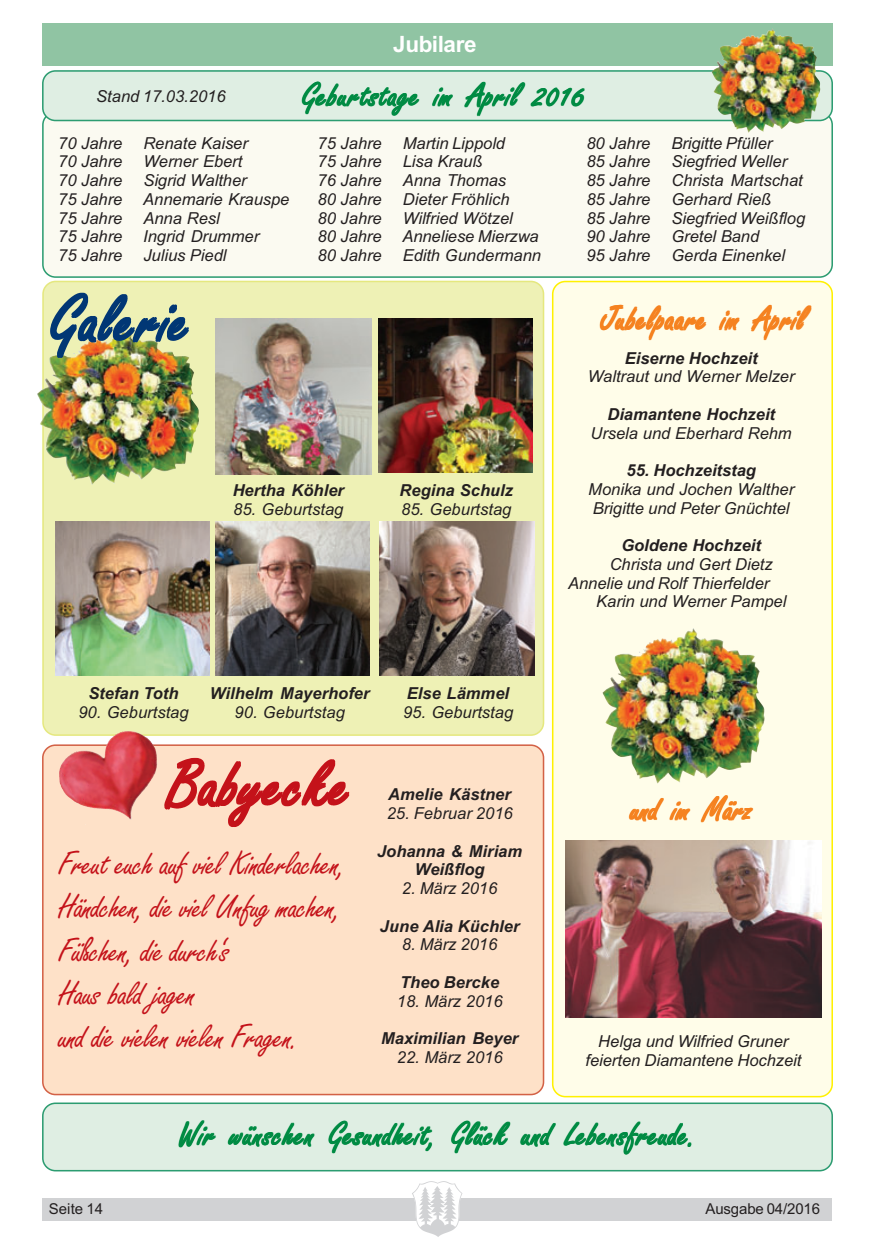
<style>
.page{position:relative;width:893px;height:1259px;background:#fff}
.page>*{position:absolute;margin:0;border:0;box-sizing:border-box;transform-origin:0 0}
.t1{font:72px "Freestyle Script";letter-spacing:.005em;color:#c4121a}
.t2{font:72px "Freestyle Script";letter-spacing:.015em;color:#013775}
.t3{font:36px/43.2px "Freestyle Script";letter-spacing:-.02em;color:#c4121a}
.t4{font:36px "Freestyle Script";letter-spacing:.015em;color:#008b43}
.t5{font:36px "Freestyle Script";letter-spacing:.015em;color:#f58220}
.t6{font:700 22.5px "Arial";letter-spacing:-.02em;color:#fff}
.t7{font:italic 16.5px/18.8px "Arial";color:#231f20}
.t8{font:italic 700 16.5px/18.8px "Arial";color:#231f20;text-align:center}
.t9{font:15px "Arial";letter-spacing:-.01em;color:#231f20}
</style>
<div class="page">
<img style="left:37px;top:23px;width:796px;height:1214px">
<h3 class="t6" style="left:393px;top:36px;width:85px">Jubilare</h3>
<p class="t7" style="left:96px;top:88px;width:131px">Stand 17.03.2016</p>
<h2 class="t4" style="left:303px;top:83px;width:284px">Geburtstage im April 2016</h2>
<p class="t7" style="left:58px;top:135px;width:66px">70 Jahre</p>
<p class="t7" style="left:143px;top:135px;width:106px">Renate Kaiser</p>
<p class="t7" style="left:58px;top:154px;width:66px">70 Jahre</p>
<p class="t7" style="left:143px;top:154px;width:100px">Werner Ebert</p>
<p class="t7" style="left:58px;top:173px;width:66px">70 Jahre</p>
<p class="t7" style="left:143px;top:173px;width:105px">Sigrid Walther</p>
<p class="t7" style="left:58px;top:191px;width:66px">75 Jahre</p>
<p class="t7" style="left:143px;top:191px;width:148px">Annemarie Krauspe</p>
<p class="t7" style="left:58px;top:210px;width:66px">75 Jahre</p>
<p class="t7" style="left:143px;top:210px;width:78px">Anna Resl</p>
<p class="t7" style="left:58px;top:229px;width:66px">75 Jahre</p>
<p class="t7" style="left:143px;top:229px;width:117px">Ingrid Drummer</p>
<p class="t7" style="left:58px;top:248px;width:66px">75 Jahre</p>
<p class="t7" style="left:143px;top:248px;width:85px">Julius Piedl</p>
<p class="t7" style="left:318px;top:135px;width:66px">75 Jahre</p>
<p class="t7" style="left:403px;top:135px;width:104px">Martin Lippold</p>
<p class="t7" style="left:318px;top:154px;width:66px">75 Jahre</p>
<p class="t7" style="left:403px;top:154px;width:81px">Lisa Krauß</p>
<p class="t7" style="left:318px;top:173px;width:66px">76 Jahre</p>
<p class="t7" style="left:403px;top:173px;width:105px">Anna Thomas</p>
<p class="t7" style="left:318px;top:191px;width:66px">80 Jahre</p>
<p class="t7" style="left:403px;top:191px;width:108px">Dieter Fröhlich</p>
<p class="t7" style="left:318px;top:210px;width:66px">80 Jahre</p>
<p class="t7" style="left:403px;top:210px;width:112px">Wilfried Wötzel</p>
<p class="t7" style="left:318px;top:229px;width:65px">80 Jahre</p>
<p class="t7" style="left:402px;top:229px;width:138px">Anneliese Mierzwa</p>
<p class="t7" style="left:318px;top:248px;width:66px">80 Jahre</p>
<p class="t7" style="left:403px;top:248px;width:140px">Edith Gundermann</p>
<p class="t7" style="left:586px;top:135px;width:66px">80 Jahre</p>
<p class="t7" style="left:671px;top:135px;width:103px">Brigitte Pfüller</p>
<p class="t7" style="left:586px;top:154px;width:66px">85 Jahre</p>
<p class="t7" style="left:671px;top:154px;width:117px">Siegfried Weller</p>
<p class="t7" style="left:586px;top:173px;width:66px">85 Jahre</p>
<p class="t7" style="left:671px;top:173px;width:133px">Christa Martschat</p>
<p class="t7" style="left:586px;top:191px;width:66px">85 Jahre</p>
<p class="t7" style="left:671px;top:191px;width:101px">Gerhard Rieß</p>
<p class="t7" style="left:586px;top:210px;width:66px">85 Jahre</p>
<p class="t7" style="left:671px;top:210px;width:135px">Siegfried Weißflog</p>
<p class="t7" style="left:586px;top:229px;width:66px">90 Jahre</p>
<p class="t7" style="left:671px;top:229px;width:89px">Gretel Band</p>
<p class="t7" style="left:586px;top:248px;width:66px">95 Jahre</p>
<p class="t7" style="left:671px;top:248px;width:115px">Gerda Einenkel</p>
<h1 class="t2" style="left:52px;top:296px;width:141px">Galerie</h1>
<h2 class="t5" style="left:601px;top:307px;width:206px">Jubelpaare im April</h2>
<p class="t8" style="left:625px;top:350px;width:134px">Eiserne Hochzeit</p>
<p class="t7" style="left:588px;top:369px;width:208px">Waltraut und Werner Melzer</p>
<p class="t8" style="left:607px;top:406px;width:169px">Diamantene Hochzeit</p>
<p class="t7" style="left:591px;top:425px;width:203px">Ursela und Eberhard Rehm</p>
<p class="t8" style="left:627px;top:462px;width:131px">55. Hochzeitstag</p>
<p class="t7" style="left:588px;top:481px;width:207px">Monika und Jochen Walther<br>Brigitte und Peter Gnüchtel</p>
<p class="t8" style="left:621px;top:537px;width:141px">Goldene Hochzeit</p>
<p class="t7" style="left:610px;top:556px;width:165px">Christa und Gert Dietz</p>
<p class="t7" style="left:568px;top:575px;width:203px">Annelie und Rolf Thierfelder</p>
<p class="t7" style="left:596px;top:594px;width:192px">Karin und Werner Pampel</p>
<p class="t8" style="left:233px;top:482px;width:113px">Hertha Köhler</p>
<p class="t7" style="left:233px;top:501px;width:112px">85. Geburtstag</p>
<p class="t8" style="left:400px;top:482px;width:115px">Regina Schulz</p>
<p class="t7" style="left:401px;top:501px;width:112px">85. Geburtstag</p>
<p class="t8" style="left:89px;top:685px;width:91px">Stefan Toth</p>
<p class="t7" style="left:78px;top:704px;width:112px">90. Geburtstag</p>
<p class="t8" style="left:210px;top:685px;width:161px">Wilhelm Mayerhofer</p>
<p class="t7" style="left:235px;top:704px;width:112px">90. Geburtstag</p>
<p class="t8" style="left:407px;top:686px;width:104px">Else Lämmel</p>
<p class="t7" style="left:403px;top:704px;width:112px">95. Geburtstag</p>
<h1 class="t1" style="left:169px;top:761px;width:185px">Babyecke</h1>
<h2 class="t3" style="left:59px;top:846px;width:289px">Freut euch auf viel Kinderlachen,<br>Händchen, die viel Unfug machen,<br>Füßchen, die durch‘s<br>Haus bald jagen<br>und die vielen vielen Fragen.</h2>
<p class="t8" style="left:388px;top:787px;width:124px">Amelie Kästner</p>
<p class="t7" style="left:387px;top:805px;width:128px">25. Februar 2016</p>
<p class="t8" style="left:377px;top:843px;width:147px">Johanna &amp; Miriam<br>Weißflog</p>
<p class="t7" style="left:402px;top:880px;width:97px">2. März 2016</p>
<p class="t8" style="left:380px;top:918px;width:141px">June Alia Küchler</p>
<p class="t7" style="left:402px;top:936px;width:97px">8. März 2016</p>
<p class="t8" style="left:400px;top:974px;width:100px">Theo Bercke</p>
<p class="t7" style="left:397px;top:993px;width:107px">18. März 2016</p>
<p class="t8" style="left:381px;top:1030px;width:139px">Maximilian Beyer</p>
<p class="t7" style="left:397px;top:1049px;width:107px">22. März 2016</p>
<h2 class="t5" style="left:632px;top:797px;width:123px">und im März</h2>
<p class="t7" style="left:585px;top:1033px;width:218px;text-align:center">Helga und Wilfried Gruner feierten Diamantene Hochzeit</p>
<h2 class="t4" style="left:179px;top:1122px;width:520px">Wir wünschen Gesundheit, Glück und Lebensfreude.</h2>
<p class="t9" style="left:49px;top:1203px;width:56px">Seite 14</p>
<p class="t9" style="left:705px;top:1203px;width:116px">Ausgabe 04/2016</p>
</div>
